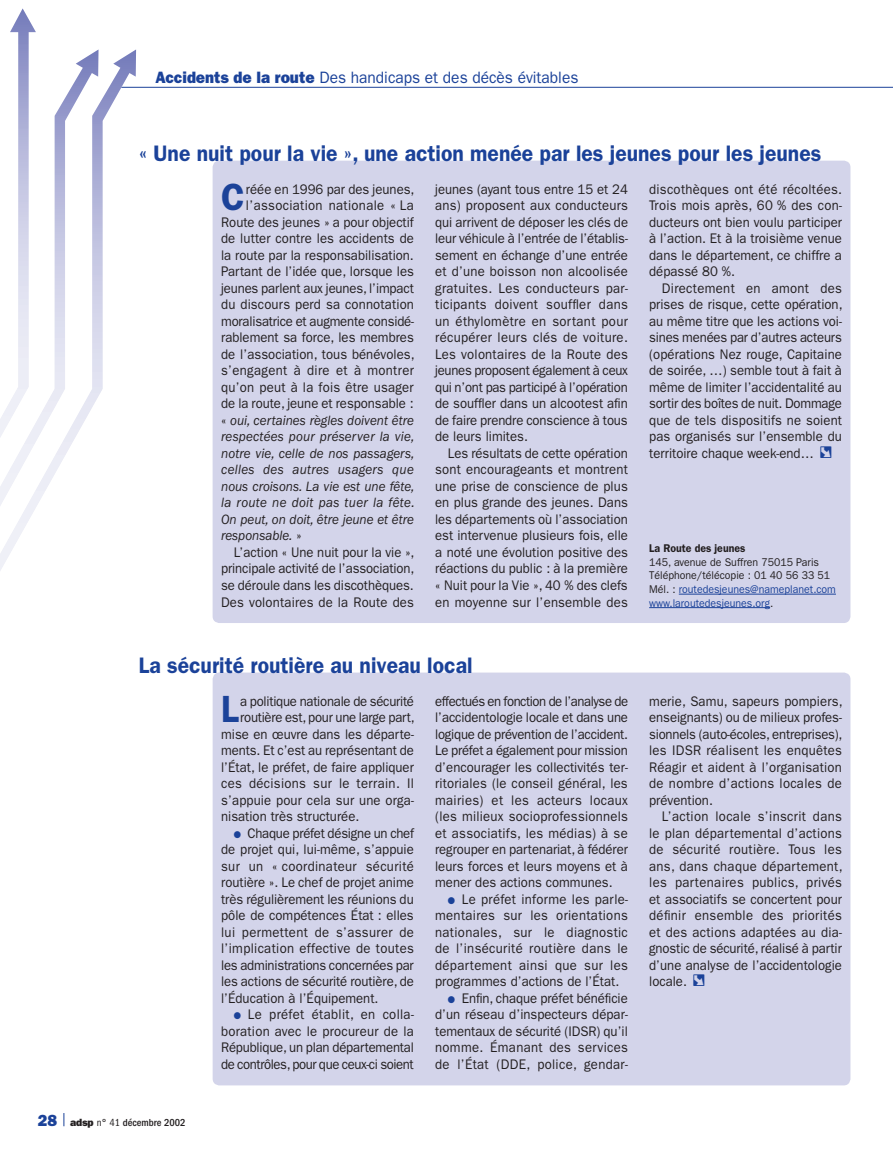
<style>
.page{position:relative;width:893px;height:1149px;background:#fff}
.page>*{position:absolute;margin:0;border:0;box-sizing:border-box;transform-origin:0 0}
.t1{font:600 37.95px "Franklin Gothic";color:#1b4299;scale:.94 1}
.t2{font:600 22.5px "Franklin Gothic";color:#1b4299;scale:.94 1}
.t3{font:16.5px "Franklin Gothic";color:#1b4299;scale:.94 1}
.t4{font:13.95px/16.5px "Franklin Gothic";color:#231f20;text-align:justify;scale:.94 1}
.t5{font:13.95px "Franklin Gothic";letter-spacing:.025em;color:#231f20;scale:.94 1}
.t6{font:italic 13.95px "Franklin Gothic";letter-spacing:.005em;color:#231f20;scale:.94 1}
.t7{font:13.95px "Franklin Gothic";letter-spacing:-.02em;color:#231f20;scale:.94 1}
.t8{font:italic 13.95px "Franklin Gothic";letter-spacing:.025em;color:#231f20;scale:.94 1}
.t9{font:13.95px "Franklin Gothic";letter-spacing:.02em;color:#231f20;scale:.94 1}
.t10{font:13.95px "Franklin Gothic";letter-spacing:-.03em;color:#231f20;scale:.94 1}
.t11{font:11.25px/13.5px "Franklin Gothic";color:#231f20;scale:.94 1}
.t12{font:600 11.25px "Franklin Gothic";color:#231f20;scale:.94 1}
.t13{font:500 condensed 10.5px "Franklin Gothic";color:#231f20}
.s1{font-weight:800}
.s2{font-family:"Ph Fpictos";font-weight:600;color:#1b4299}
.s3{font-style:normal}
.s4{color:#1b4299}
.s5{font-weight:800;font-stretch:normal;font-size:16.2px;color:#1b4299}
.s6{font-weight:800;font-stretch:normal}
.s7{font-weight:400}
</style>
<div class="page">
<hr style="left:121px;top:87px;width:772px;height:1px;background:#1b4299">
<svg style="left:64px;top:1113px;width:1px;height:12px"></svg>
<svg style="left:10px;top:8px;width:26px;height:41px"></svg>
<svg style="left:0;top:49px;width:136px;height:522px"></svg>
<div style="left:213px;top:672px;width:637px;height:413px;background:#d3d4ea"></div>
<div style="left:213px;top:161px;width:637px;height:462px;background:#d3d4ea"></div>
<hr style="left:679px;top:593px;width:157px;height:1px;background:#1b4299">
<hr style="left:649px;top:607px;width:121px;height:1px;background:#1b4299">
<svg style="left:234px;top:830px;width:7px;height:7px"></svg>
<svg style="left:234px;top:1012px;width:7px;height:7px"></svg>
<svg style="left:448px;top:896px;width:7px;height:7px"></svg>
<svg style="left:448px;top:995px;width:7px;height:7px"></svg>
<p class="t3" style="left:155px;top:68px;width:452px"><span class="s1">Accidents de la route</span> Des handicaps et des décès évitables</p>
<h2 class="t2" style="left:139px;top:139px;width:728px">« Une nuit pour la vie », une action menée par les jeunes pour les jeunes</h2>
<h1 class="t1" style="left:221px;top:175px;width:27px">C</h1>
<p class="t4" style="left:246px;top:181px;width:181px">réée en 1996 par des jeunes,</p>
<p class="t4" style="left:649px;top:181px;width:207px">discothèques ont été récoltées.<br>Trois mois après, 60 % des con&shy;ducteurs ont bien voulu participer à l’action. Et à la troisième venue dans le département, ce chiffre a dépassé 80 %.</p>
<p class="t4" style="left:649px;top:280px;width:207px;text-indent:13px">Directement en amont des prises de risque, cette opération, au même titre que les actions voi&shy;sines menées par d’autres acteurs (opérations Nez rouge, Capitaine de soirée, …) semble tout à fait à même de limiter l’accidentalité au sortir des boîtes de nuit. Dommage que de tels dispositifs ne soient pas organisés sur l’ensemble du territoire chaque week-end… <span class="s2">B</span></p>
<p class="t4" style="left:435px;top:181px;width:207px">jeunes (ayant tous entre 15 et 24 ans) proposent aux conducteurs qui arrivent de déposer les clés de leur véhicule à l’entrée de l’établis&shy;sement en échange d’une entrée et d’une boisson non alcoolisée gratuites. Les conducteurs par&shy;ticipants doivent souffler dans un éthylomètre en sortant pour récupérer leurs clés de voiture.<br>Les volontaires de la Route des jeunes proposent également à ceux qui n’ont pas participé à l’opération de souffler dans un alcootest afin de faire prendre conscience à tous de leurs limites.</p>
<p class="t4" style="left:435px;top:445px;width:207px;text-indent:13px">Les résultats de cette opération sont encourageants et montrent une prise de conscience de plus en plus grande des jeunes. Dans les départements où l’association est intervenue plusieurs fois, elle a noté une évolution positive des réactions du public : à la première « Nuit pour la Vie », 40 % des clefs en moyenne sur l’ensemble des</p>
<p class="t5" style="left:246px;top:197px;width:180px">l’association nationale « La</p>
<p class="t4" style="left:221px;top:214px;width:207px">Route des jeunes » a pour objectif</p>
<p class="t4" style="left:221px;top:230px;width:207px">de lutter contre les accidents de</p>
<p class="t4" style="left:221px;top:247px;width:207px">la route par la responsabilisation.</p>
<p class="t4" style="left:221px;top:263px;width:207px">Partant de l’idée que, lorsque les</p>
<p class="t4" style="left:221px;top:280px;width:207px">jeunes parlent aux jeunes, l’impact</p>
<p class="t4" style="left:221px;top:296px;width:207px">du discours perd sa connotation</p>
<p class="t4" style="left:221px;top:313px;width:207px">moralisatrice et augmente considé-</p>
<p class="t4" style="left:221px;top:329px;width:207px">rablement sa force, les membres</p>
<p class="t4" style="left:221px;top:346px;width:207px">de l’association, tous bénévoles,</p>
<p class="t5" style="left:221px;top:362px;width:207px">s’engagent à dire et à montrer</p>
<p class="t4" style="left:221px;top:379px;width:206px">qu’on peut à la fois être usager</p>
<p class="t4" style="left:221px;top:395px;width:206px">de la route, jeune et responsable :</p>
<p class="t6" style="left:221px;top:412px;width:207px"><span class="s3">«</span> oui, certaines règles doivent être</p>
<p class="t6" style="left:221px;top:429px;width:207px">respectées pour préserver la vie,</p>
<p class="t6" style="left:221px;top:445px;width:207px">notre vie, celle de nos passagers,</p>
<p class="t8" style="left:221px;top:462px;width:206px">celles des autres usagers que</p>
<p class="t6" style="left:221px;top:478px;width:207px">nous croisons. La vie est une fête,</p>
<p class="t8" style="left:221px;top:495px;width:207px">la route ne doit pas tuer la fête.</p>
<p class="t6" style="left:221px;top:511px;width:207px">On peut, on doit, être jeune et être</p>
<p class="t6" style="left:221px;top:528px;width:87px">responsable. <span class="s3">»</span></p>
<p class="t4" style="left:234px;top:544px;width:194px">L’action « Une nuit pour la vie »,</p>
<p class="t4" style="left:221px;top:560px;width:207px">principale activité de l’association,</p>
<p class="t4" style="left:221px;top:577px;width:206px">se déroule dans les discothèques.</p>
<p class="t4" style="left:221px;top:593px;width:207px">Des volontaires de la Route des</p>
<p class="t12" style="left:649px;top:541px;width:104px">La Route des jeunes</p>
<p class="t11" style="left:649px;top:555px;width:200px">145, avenue de Suffren 75015 Paris Téléphone/télécopie : 01 40 56 33 51<br>Mél. : <span class="s4">routedesjeunes@nameplanet.com www.laroutedesjeunes.org</span>.</p>
<h2 class="t2" style="left:139px;top:651px;width:357px">La sécurité routière au niveau local</h2>
<h1 class="t1" style="left:221px;top:686px;width:21px">L</h1>
<p class="t7" style="left:240px;top:692px;width:186px">a politique nationale de sécurité</p>
<p class="t4" style="left:435px;top:692px;width:207px">effectués en fonction de l’analyse de l’accidentologie locale et dans une logique de prévention de l’accident.<br>Le préfet a également pour mission d’encourager les collectivités ter&shy;ritoriales (le conseil général, les mairies) et les acteurs locaux (les milieux socioprofessionnels et associatifs, les médias) à se regrouper en partenariat, à fédérer leurs forces et leurs moyens et à mener des actions communes.</p>
<p class="t9" style="left:462px;top:890px;width:178px">Le préfet informe les parle-</p>
<p class="t5" style="left:435px;top:907px;width:207px">mentaires sur les orientations</p>
<p class="t5" style="left:435px;top:923px;width:207px">nationales, sur le diagnostic</p>
<p class="t5" style="left:435px;top:940px;width:207px">de l’insécurité routière dans le</p>
<p class="t5" style="left:435px;top:956px;width:207px">département ainsi que sur les</p>
<p class="t4" style="left:435px;top:973px;width:197px">programmes d’actions de l’État.</p>
<p class="t4" style="left:462px;top:989px;width:178px">Enfin, chaque préfet bénéficie</p>
<p class="t4" style="left:435px;top:1006px;width:207px">d’un réseau d’inspecteurs dépar-</p>
<p class="t4" style="left:435px;top:1022px;width:206px">tementaux de sécurité (IDSR) qu’il</p>
<p class="t5" style="left:435px;top:1039px;width:207px">nomme. Émanant des services</p>
<p class="t5" style="left:435px;top:1055px;width:207px">de l’État (DDE, police, gendar-</p>
<p class="t7" style="left:240px;top:709px;width:187px">routière est, pour une large part,</p>
<p class="t4" style="left:221px;top:725px;width:207px">mise en œuvre dans les départe-</p>
<p class="t4" style="left:221px;top:742px;width:206px">ments. Et c’est au représentant de</p>
<p class="t4" style="left:221px;top:758px;width:207px">l’État, le préfet, de faire appliquer</p>
<p class="t5" style="left:221px;top:775px;width:207px">ces décisions sur le terrain. Il</p>
<p class="t4" style="left:221px;top:791px;width:207px">s’appuie pour cela sur une orga-</p>
<p class="t4" style="left:221px;top:808px;width:149px">nisation très structurée.</p>
<p class="t7" style="left:248px;top:824px;width:179px">Chaque préfet désigne un chef</p>
<p class="t4" style="left:221px;top:841px;width:207px">de projet qui, lui-même, s’appuie</p>
<p class="t5" style="left:221px;top:857px;width:207px">sur un « coordinateur sécurité</p>
<p class="t4" style="left:221px;top:874px;width:207px">routière ». Le chef de projet anime</p>
<p class="t4" style="left:221px;top:890px;width:206px">très régulièrement les réunions du</p>
<p class="t4" style="left:221px;top:907px;width:206px">pôle de compétences État : elles</p>
<p class="t5" style="left:221px;top:923px;width:207px">lui permettent de s’assurer de</p>
<p class="t5" style="left:221px;top:940px;width:207px">l’implication effective de toutes</p>
<p class="t4" style="left:221px;top:956px;width:206px">les administrations concernées par</p>
<p class="t4" style="left:221px;top:973px;width:207px">les actions de sécurité routière, de</p>
<p class="t4" style="left:221px;top:989px;width:169px">l’Éducation à l’Équipement.</p>
<p class="t5" style="left:248px;top:1006px;width:178px">Le préfet établit, en colla-</p>
<p class="t9" style="left:221px;top:1022px;width:206px">boration avec le procureur de la</p>
<p class="t4" style="left:221px;top:1039px;width:207px">République, un plan départemental</p>
<p class="t10" style="left:221px;top:1055px;width:206px">de contrôles, pour que ceux-ci soient</p>
<p class="t13" style="left:38px;top:1115px;width:149px"><span class="s5">28</span> <span class="s6">adsp</span> <span class="s7">n° 41</span> décembre 2002</p>
<p class="t4" style="left:649px;top:692px;width:207px">merie, Samu, sapeurs pompiers, enseignants) ou de milieux profes&shy;sionnels (auto-écoles, entreprises), les IDSR réalisent les enquêtes Réagir et aident à l’organisation de nombre d’actions locales de prévention.</p>
<p class="t4" style="left:649px;top:808px;width:207px;text-indent:13px">L’action locale s’inscrit dans le plan départemental d’actions de sécurité routière. Tous les ans, dans chaque département, les partenaires publics, privés et associatifs se concertent pour définir ensemble des priorités et des actions adaptées au dia&shy;gnostic de sécurité, réalisé à partir d’une analyse de l’accidentologie locale. <span class="s2">B</span></p>
</div>
